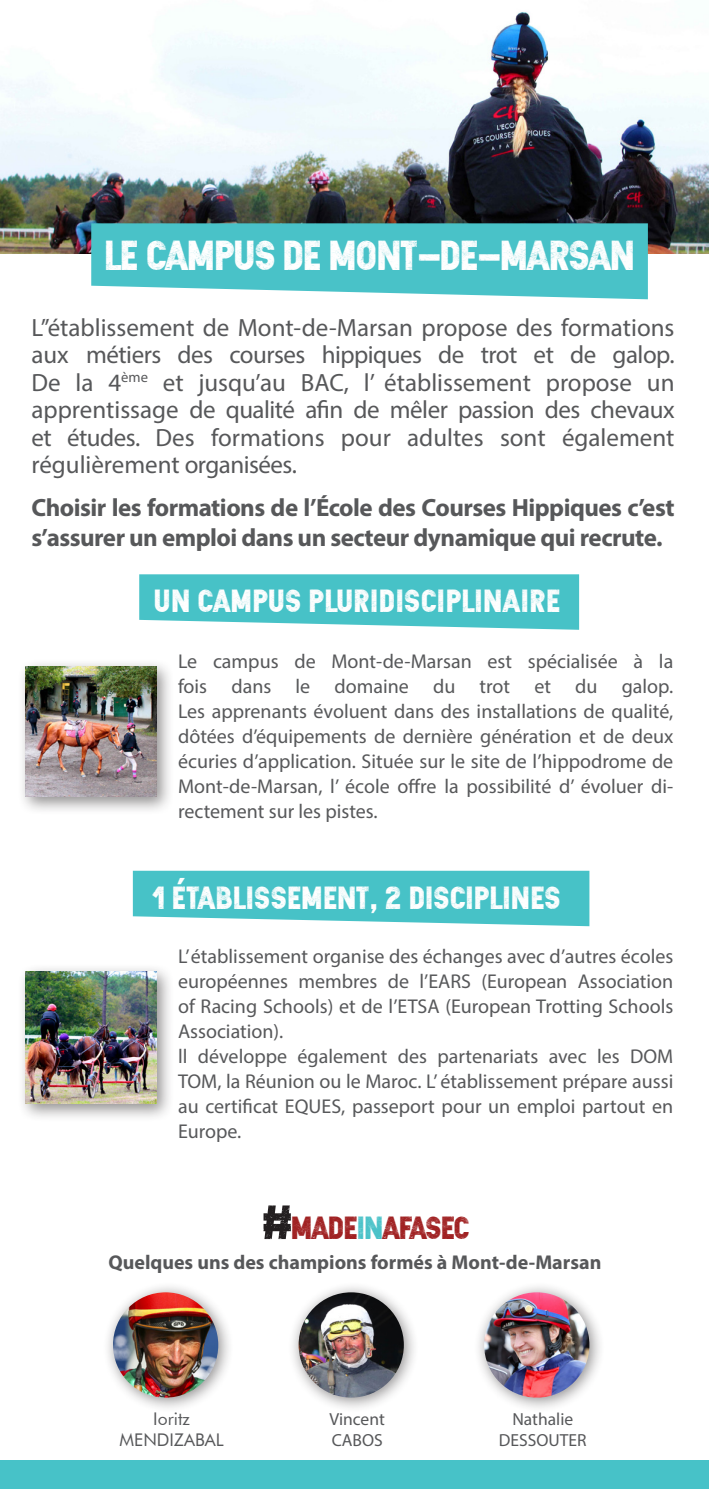
<style>
.page{position:relative;width:709px;height:1489px;background:#fff}
.page>*{position:absolute;margin:0;border:0;box-sizing:border-box;transform-origin:0 0}
.t1{font:42.5px "Zilap Sleep Grunge";letter-spacing:-.065em;color:#fff}
.t2{font:32.5px "Zilap Sleep Grunge";letter-spacing:-.02em;color:#fff}
.t3{font:32.5px "Zilap Sleep Grunge";letter-spacing:-.065em;color:#a02122}
.t4{font:25px/27.5px "Myriad Pro";color:#57585a}
.t5{font:700 25px/30px "Myriad Pro";letter-spacing:-.02em;color:#57585a}
.t6{font:25px "Myriad Pro";letter-spacing:-.02em;color:#57585a}
.t7{font:20px/25px "Myriad Pro";color:#57585a;text-align:justify}
.t8{font:700 20px "Myriad Pro";color:#57585a}
.t9{font:17.5px "Myriad Pro";color:#57585a}
.t10{font:17.5px "Futura BT";color:#57585a}
.s1{font-size:50px;color:#231f20}
.s2{color:#49c2c8}
</style>
<div class="page">
<img style="left:0;top:12px;width:708px;height:241px">
<svg style="left:91px;top:223px;width:557px;height:76px;background:#58c6cb"></svg>
<svg style="left:133px;top:870px;width:456px;height:56px;background:#59c8cc"></svg>
<svg style="left:139px;top:574px;width:440px;height:55px;background:#56c7cb"></svg>
<div style="left:17px;top:657px;width:158px;height:158px;background:#231f20;opacity:.5"></div>
<img style="left:26px;top:666px;width:130px;height:130px">
<div style="left:17px;top:962px;width:158px;height:160px;background:#231f20;opacity:.5"></div>
<img style="left:26px;top:971px;width:130px;height:132px">
<div style="left:287px;top:1280px;width:133px;height:133px;background:#231f20;opacity:.5"></div>
<img style="left:298px;top:1292px;width:106px;height:105px;border-radius:53px">
<div style="left:0;top:1460px;width:709px;height:28px;background:#47c2c8"></div>
<div style="left:103px;top:1280px;width:131px;height:133px;background:#231f20;opacity:.5"></div>
<img style="left:113px;top:1292px;width:105px;height:105px;border-radius:53px">
<div style="left:473px;top:1280px;width:132px;height:133px;background:#231f20;opacity:.5"></div>
<img style="left:484px;top:1292px;width:105px;height:105px;border-radius:53px">
<p class="t1" style="left:104px;top:227px;width:532px">LE CAMPUS DE MONT-DE-MARSAN</p>
<p class="t4" style="left:31px;top:313px;width:644px">L’’établissement de Mont-de-Marsan propose des formations</p>
<p class="t6" style="left:31px;top:339px;width:644px">aux métiers des courses hippiques de trot et de galop.</p>
<p class="t4" style="left:31px;top:368px;width:644px">De la 4<sup>ème</sup> et jusqu’au BAC, l’ établissement propose un</p>
<p class="t4" style="left:31px;top:395px;width:644px">apprentissage de qualité afin de mêler passion des chevaux et études. Des formations pour adultes sont également</p>
<p class="t4" style="left:31px;top:450px;width:267px">régulièrement organisées.</p>
<p class="t5" style="left:31px;top:491px;width:644px">Choisir les formations de l’École des Courses Hippiques c’est s’assurer un emploi dans un secteur dynamique qui recrute.</p>
<p class="t2" style="left:153px;top:579px;width:409px">UN CAMPUS PLURIDISCIPLINAIRE</p>
<p class="t7" style="left:178px;top:648px;width:497px">Le campus de Mont-de-Marsan est spécialisée à la</p>
<p class="t7" style="left:178px;top:673px;width:497px">fois dans le domaine du trot et du galop.</p>
<p class="t7" style="left:178px;top:698px;width:497px">Les apprenants évoluent dans des installations de qualité, dôtées d’équipements de dernière génération et de deux</p>
<p class="t7" style="left:178px;top:748px;width:497px">écuries d’application. Située sur le site de l’hippodrome de Mont-de-Marsan, l’ école offre la possibilité d’ évoluer di&shy;rectement sur les pistes.</p>
<p class="t2" style="left:152px;top:876px;width:410px">1 ÉTABLISSEMENT, 2 DISCIPLINES</p>
<p class="t7" style="left:178px;top:943px;width:497px">L’ établissement organise des échanges avec d’autres écoles européennes membres de l’EARS (European Association of Racing Schools) et de l’ETSA (European Trotting Schools</p>
<p class="t7" style="left:178px;top:1018px;width:107px">Association).</p>
<p class="t7" style="left:178px;top:1043px;width:497px">ll développe également des partenariats avec les DOM TOM, la Réunion ou le Maroc. L’ établissement prépare aussi au certificat EQUES, passeport pour un emploi partout en</p>
<p class="t7" style="left:178px;top:1118px;width:65px">Europe.</p>
<p class="t3" style="left:261px;top:1206px;width:211px"><span class="s1">#</span>MADE<span class="s2">IN</span>AFASEC</p>
<p class="t8" style="left:108px;top:1249px;width:494px">Quelques uns des champions formés à Mont-de-Marsan</p>
<p class="t10" style="left:153px;top:1407px;width:38px">Ioritz</p>
<p class="t10" style="left:120px;top:1428px;width:106px">MENDIZABAL</p>
<p class="t9" style="left:329px;top:1407px;width:57px">Vincent</p>
<p class="t9" style="left:332px;top:1428px;width:53px">CABOS</p>
<p class="t9" style="left:512px;top:1407px;width:62px">Nathalie</p>
<p class="t9" style="left:499px;top:1428px;width:89px">DESSOUTER</p>
</div>
